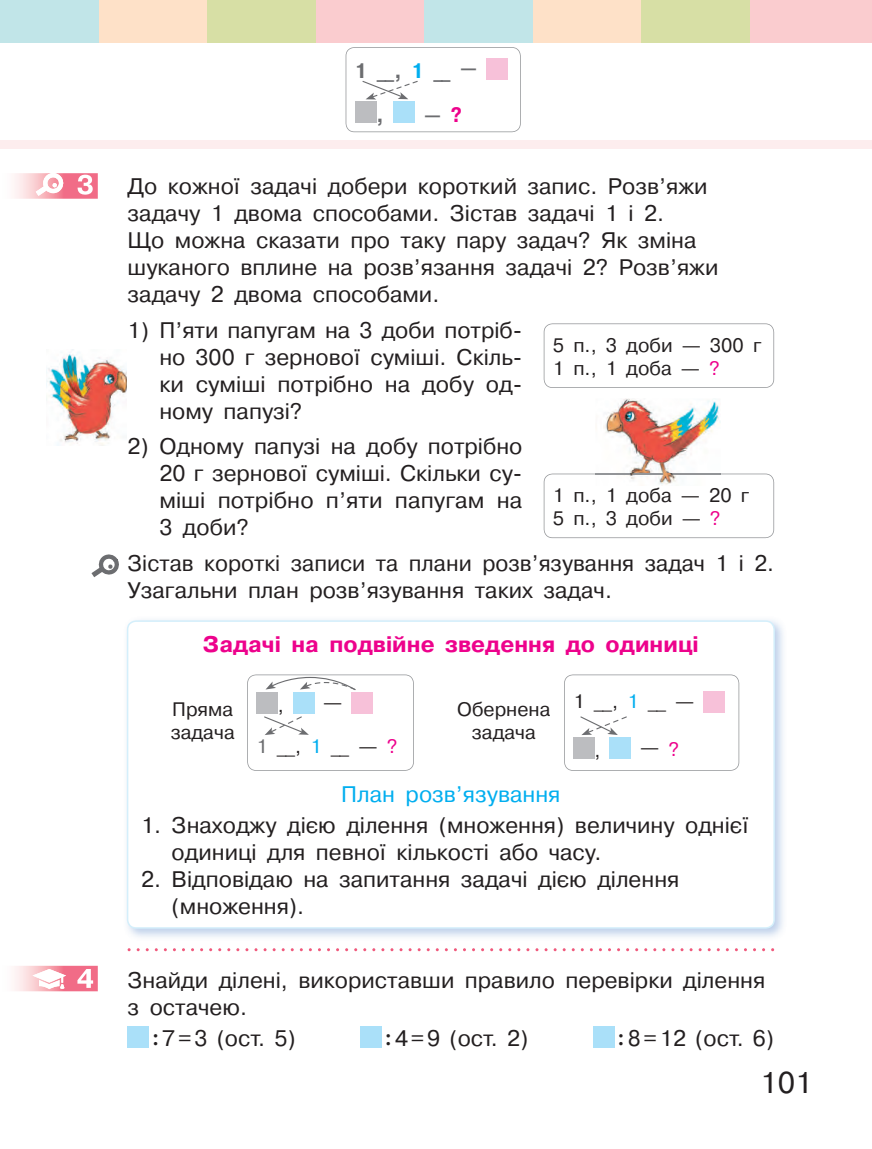
<style>
.page{position:relative;width:872px;height:1149px;background:#fff}
.page>*{position:absolute;margin:0;border:0;box-sizing:border-box;transform-origin:0 0}
.t1{font:30px "Pragmatica C";color:#231f20}
.t2{font:22.5px/27px "Pragmatica C";color:#231f20}
.t3{font:700 22.5px "Pragmatica C";color:#ed028c}
.t4{font:22.5px "Pragmatica C";color:#00aeef}
.t5{font:700 21px/43.8px "Pragmatica C";color:#6c6d70;scale:.9 1}
.t6{font:19.5px/23.4px "Pragmatica C";color:#231f20}
.s1{color:#00aeef}
.s2{color:#ed028c}
.s3{color:#6c6d70}
.s4{font-family:"School Book C"}
</style>
<div class="page">
<div style="left:749px;top:0;width:123px;height:43px;background:#facccf"></div>
<div style="left:641px;top:0;width:108px;height:43px;background:#d7dfa5"></div>
<div style="left:532px;top:0;width:109px;height:43px;background:#fee1c8"></div>
<div style="left:99px;top:0;width:108px;height:43px;background:#fee1c8"></div>
<div style="left:424px;top:0;width:108px;height:43px;background:#c1e5e8"></div>
<div style="left:0;top:0;width:99px;height:43px;background:#c1e5e8"></div>
<div style="left:315px;top:0;width:109px;height:43px;background:#facccf"></div>
<div style="left:207px;top:0;width:108px;height:43px;background:#d7dfa5"></div>
<div style="left:0;top:140px;width:872px;height:8px;background:#fdedee"></div>
<svg style="left:128px;top:948px;width:646px;height:2px"></svg>
<svg style="left:127px;top:620px;width:648px;height:308px"></svg>
<div style="left:128px;top:1025px;width:21px;height:22px;background:#aae0f9"></div>
<div style="left:360px;top:1025px;width:21px;height:22px;background:#aae0f9"></div>
<div style="left:593px;top:1025px;width:21px;height:22px;background:#aae0f9"></div>
<img style="left:15px;top:173px;width:83px;height:26px">
<img style="left:78px;top:175px;width:15px;height:19px">
<svg style="left:36px;top:173px;width:29px;height:23px"></svg>
<svg style="left:543px;top:323px;width:231px;height:65px"></svg>
<svg style="left:543px;top:473px;width:231px;height:65px"></svg>
<img style="left:47px;top:349px;width:80px;height:96px">
<img style="left:595px;top:398px;width:125px;height:88px">
<img style="left:595px;top:473px;width:125px;height:1px">
<svg style="left:91px;top:554px;width:28px;height:23px"></svg>
<img style="left:15px;top:965px;width:83px;height:25px">
<img style="left:77px;top:968px;width:16px;height:19px">
<svg style="left:32px;top:982px;width:34px;height:6px"></svg>
<img style="left:32px;top:968px;width:34px;height:14px">
<img style="left:39px;top:979px;width:21px;height:9px">
<svg style="left:345px;top:47px;width:176px;height:85px"></svg>
<p class="t5" style="left:376px;top:49px;width:113px;text-indent:-22px">1 __, <span class="s1">1</span> __ — ,</p>
<p class="t5" style="left:424px;top:93px;width:43px">— <span class="s2">?</span></p>
<p class="t2" style="left:128px;top:173px;width:592px">До кожної задачі добери короткий запис. Розв’яжи задачу 1 двома способами. Зістав задачі 1 і 2.<br>Що можна сказати про таку пару задач? Як зміна шуканого вплине на розв’язання задачі 2? Розв’яжи задачу 2 двома способами.</p>
<p class="t2" style="left:159px;top:316px;width:364px;text-align:justify;text-indent:-32px">1) П’яти папугам на 3 доби потріб&shy;но 300 г зернової суміші. Скіль&shy;ки суміші потрібно на добу од&shy;ному папузі?</p>
<p class="t2" style="left:159px;top:433px;width:364px;text-align:justify;text-indent:-32px">2) Одному папузі на добу потрібно 20 г зернової суміші. Скільки су&shy;міші потрібно п’яти папугам на 3 доби?</p>
<p class="t2" style="left:128px;top:549px;width:648px">Зістав короткі записи та плани розв’язування задач 1 і 2.<br>Узагальни план розв’язування таких задач.</p>
<p class="t3" style="left:203px;top:631px;width:497px">Задачі на подвійне зведення до одиниці</p>
<p class="t6" style="left:553px;top:333px;width:210px">5 п., 3 доби — 300 г<br>1 п., 1 доба — <span class="s2">?</span></p>
<p class="t6" style="left:553px;top:483px;width:198px">1 п., 1 доба — 20 г<br>5 п., 3 доби — <span class="s2">?</span></p>
<p class="t6" style="left:171px;top:697px;width:66px">Пряма задача</p>
<p class="t6" style="left:573px;top:689px;width:123px">1 __, <span class="s1">1</span> __ —</p>
<p class="t6" style="left:594px;top:738px;width:8px">,</p>
<p class="t6" style="left:457px;top:697px;width:95px;text-align:center">Обернена задача</p>
<p class="t6" style="left:323px;top:691px;width:21px">—</p>
<p class="t6" style="left:256px;top:734px;width:142px"><span class="s3">1</span> __, <span class="s1">1</span> __ — <span class="s2">?</span></p>
<p class="t6" style="left:278px;top:694px;width:8px">,</p>
<p class="t6" style="left:640px;top:735px;width:40px">— <span class="s2">?</span></p>
<p class="t4" style="left:341px;top:781px;width:221px">План розв’язування</p>
<p class="t2" style="left:172px;top:812px;width:578px;text-indent:-31px">1. Знаходжу дією ділення (множення) величину однієї одиниці для певної кількості або часу.</p>
<p class="t2" style="left:172px;top:866px;width:509px;text-indent:-31px">2. Відповідаю на запитання задачі дією ділення (множення).</p>
<p class="t2" style="left:128px;top:966px;width:639px">Знайди ділені, використавши правило перевірки ділення з остачею.</p>
<p class="t2" style="left:152px;top:1024px;width:145px"><span class="s4">:</span> 7 = 3 (ост. 5)</p>
<p class="t2" style="left:384px;top:1024px;width:145px"><span class="s4">:</span> 4 = 9 (ост. 2)</p>
<p class="t2" style="left:617px;top:1024px;width:158px"><span class="s4">:</span> 8 = 12 (ост. 6)</p>
<h1 class="t1" style="left:760px;top:1065px;width:54px">101</h1>
</div>
